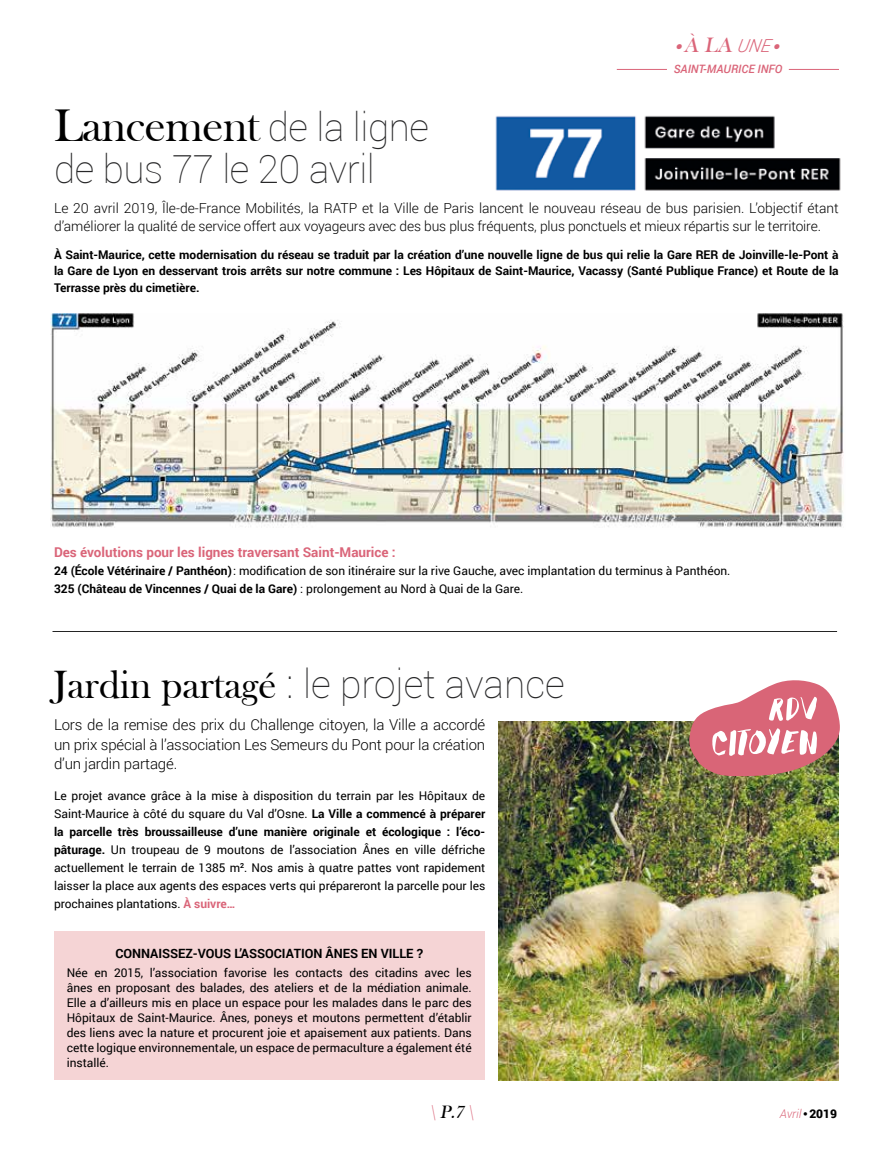
<style>
.page{position:relative;width:893px;height:1149px;background:#fff}
.page>*{position:absolute;margin:0;border:0;box-sizing:border-box;transform-origin:0 0}
.t1{font:46.95px "Bask Old Face";letter-spacing:-.01em;color:#000}
.t2{font:100 39px "Roboto";color:#282829}
.t3{font:100 38.7px "Roboto";letter-spacing:-.01em;color:#282829}
.t4{font:italic 21.3px "Bask Old Face";color:#da6579}
.t5{font:italic 18.45px "Bask Old Face";color:#000}
.t6{font:300 15px/19.5px "Roboto";letter-spacing:-.01em;color:#000;text-align:justify}
.t7{font:300 13.8px/18px "Roboto";letter-spacing:-.005em;color:#000}
.t8{font:700 13.5px "Roboto";color:#da6579}
.t9{font:700 12.75px "Roboto";color:#000}
.t10{font:12px/18px "Roboto";color:#000;text-align:justify}
.t11{font:700 12px/16.5px "Roboto";color:#000;text-align:justify}
.t12{font:italic 300 12px "Roboto";color:#da6579}
.t13{font:italic 500 11.55px "Roboto";color:#da6579}
.t14{font:italic 6.9px "Zapf Dingbats ITC";color:#da6579}
.s1{font-family:"Roboto";font-weight:300;font-size:17.85px}
.s2{font-family:"Roboto";font-weight:100;font-size:38.7px;color:#282829}
.s3{font-weight:700}
.s4{font-family:"Bask Old Face";font-weight:400;font-size:40.5px;color:#000}
.s5{font-size:40.5px}
.s6{font-weight:700;color:#da6579}
.s7{color:#da6579}
.s8{font-family:"Bask Old Face";font-weight:400;font-style:normal;color:#000}
.s9{font-weight:900;font-style:normal;color:#000}
</style>
<div class="page">
<img style="left:495px;top:115px;width:346px;height:76px">
<img style="left:498px;top:721px;width:341px;height:358px">
<img style="left:50px;top:313px;width:794px;height:215px">
<hr style="left:53px;top:631px;width:784px;height:1px;background:#000">
<hr style="left:617px;top:69px;width:50px;height:1px;background:#da6579">
<hr style="left:789px;top:69px;width:50px;height:1px;background:#da6579">
<div style="left:54px;top:931px;width:431px;height:148px;background:#f5d4d5"></div>
<svg style="left:688px;top:680px;width:152px;height:96px"></svg>
<h3 class="t4" style="left:676px;top:33px;width:95px">● À LA <span class="s1">UNE</span></h3>
<p class="t14" style="left:774px;top:43px;width:8px">●</p>
<p class="t13" style="left:674px;top:61px;width:110px">SAINT-MAURICE INFO</p>
<h1 class="t1" style="left:54px;top:100px;width:376px">Lancement <span class="s2">de la ligne</span></h1>
<h3 class="t3" style="left:54px;top:142px;width:322px">de bus 77 le 20 avril</h3>
<p class="t7" style="left:54px;top:198px;width:786px">Le 20 avril 2019, Île-de-France Mobilités, la RATP et la Ville de Paris lancent le nouveau réseau de bus parisien. L’objectif étant d’améliorer la qualité de service offert aux voyageurs avec des bus plus fréquents, plus ponctuels et mieux répartis sur le territoire.</p>
<p class="t11" style="left:54px;top:246px;width:786px">À Saint-Maurice, cette modernisation du réseau se traduit par la création d’une nouvelle ligne de bus qui relie la Gare RER de Joinville-le-Pont à la Gare de Lyon en desservant trois arrêts sur notre commune : Les Hôpitaux de Saint-Maurice, Vacassy (Santé Publique France) et Route de la Terrasse près du cimetière.</p>
<p class="t8" style="left:54px;top:542px;width:343px">Des évolutions pour les lignes traversant Saint-Maurice :</p>
<p class="t10" style="left:54px;top:561px;width:678px"><span class="s3">24 (École Vétérinaire / Panthéon)</span> : modification de son itinéraire sur la rive Gauche, avec implantation du terminus à Panthéon.<br><span class="s3">325 (Château de Vincennes / Quai de la Gare)</span> : prolongement au Nord à Quai de la Gare.</p>
<h2 class="t2" style="left:54px;top:657px;width:512px"><span class="s4">Jardin partagé</span> <span class="s5">:</span> le projet avance</h2>
<p class="t6" style="left:54px;top:714px;width:433px">Lors de la remise des prix du Challenge citoyen, la Ville a accordé un prix spécial à l’association Les Semeurs du Pont pour la création d’un jardin partagé.</p>
<p class="t10" style="left:54px;top:786px;width:433px">Le projet avance grâce à la mise à disposition du terrain par les Hôpitaux de Saint-Maurice à côté du square du Val d’Osne. <span class="s3">La Ville a commencé à préparer la parcelle très broussailleuse d’une manière originale et écologique : l’éco&shy;pâturage.</span> Un troupeau de 9 moutons de l’association Ânes en ville défriche actuellement le terrain de 1385 m<sup>2</sup>. Nos amis à quatre pattes vont rapidement laisser la place aux agents des espaces verts qui prépareront la parcelle pour les prochaines plantations. <span class="s6">À suivre…</span></p>
<p class="t9" style="left:115px;top:944px;width:309px">CONNAISSEZ-VOUS L’ASSOCIATION ÂNES EN VILLE ?</p>
<p class="t10" style="left:67px;top:964px;width:407px;line-height:15px">Née en 2015, l’association favorise les contacts des citadins avec les ânes en proposant des balades, des ateliers et de la médiation animale.<br>Elle a d’ailleurs mis en place un espace pour les malades dans le parc des Hôpitaux de Saint-Maurice. Ânes, poneys et moutons permettent d’établir des liens avec la nature et procurent joie et apaisement aux patients. Dans cette logique environnementale, un espace de permaculture a également été installé.</p>
<h3 class="t5" style="left:430px;top:1101px;width:45px"><span class="s7">\</span> P.7<span class="s7">\</span></h3>
<p class="t12" style="left:780px;top:1104px;width:59px">Avril<span class="s8">•</span><span class="s9">2019</span></p>
</div>
